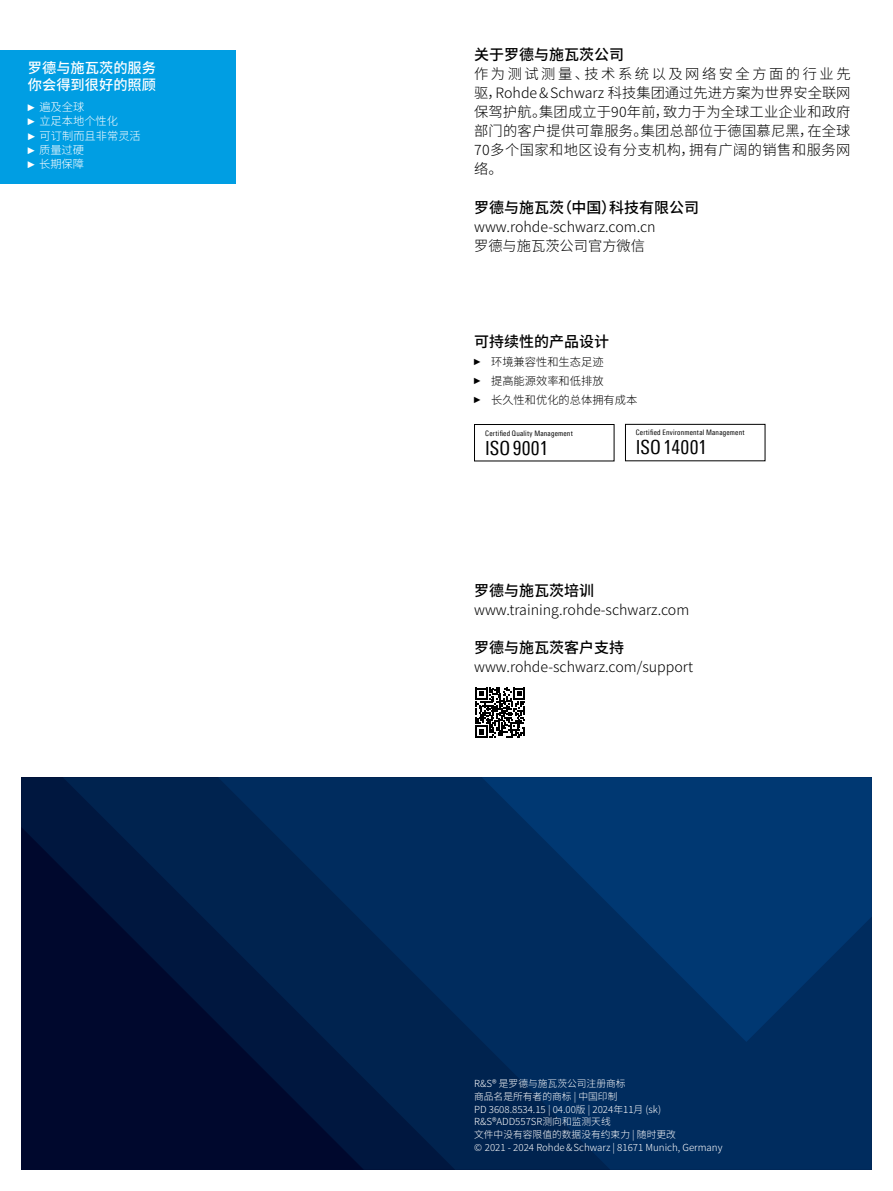
<style>
.page{position:relative;width:893px;height:1191px;background:#fff}
.page>*{position:absolute;margin:0;border:0;box-sizing:border-box;transform-origin:0 0}
.t1{font:19.5px "Linotype Univers 420 Cn";letter-spacing:.005em;color:#000}
.t2{font:500 15px "Source Han Sans SC";color:#000}
.t3{font:300 14.25px/19.2px "Source Han Sans SC";color:#000;text-align:justify}
.t4{font:500 14.25px/16.5px "Source Han Sans SC";color:#fff}
.t5{font:300 11.25px/19.2px "Source Han Sans SC";color:#000}
.t6{font:300 11.25px/14.4px "Source Han Sans SC";color:#fff}
.t7{font:300 9.75px/12.6px "Source Han Sans SC";color:#fff}
.t8{font:7.5px "Linotype Univers 420 Cn";letter-spacing:.025em;color:#000}
.s1{font-family:"Arial";font-weight:400;font-size:9.75px}
.s2{font-family:"Arial Narrow";font-weight:400;font-size:9px}
</style>
<div class="page">
<svg style="left:21px;top:777px;width:42px;height:392px;background:#000a30"></svg>
<svg style="left:63px;top:777px;width:155px;height:392px;background:#001037"></svg>
<svg style="left:218px;top:777px;width:654px;height:392px;background:#002452"></svg>
<svg style="left:482px;top:777px;width:390px;height:265px;background:#003269"></svg>
<div style="left:0;top:50px;width:236px;height:134px;background:#009ee3"></div>
<div style="left:474px;top:424px;width:140px;height:37px;border:1px solid #000"></div>
<svg style="left:475px;top:687px;width:50px;height:50px"></svg>
<div style="left:625px;top:424px;width:140px;height:37px;border:1px solid #000"></div>
<p class="t4" style="left:28px;top:60px;width:130px">罗德与施瓦茨的服务你会得到很好的照顾</p>
<p class="t6" style="left:27px;top:100px;width:93px"><span class="s1">►</span> 遍及全球<br><span class="s1">►</span> 立足本地个性化</p>
<p class="t6" style="left:26px;top:143px;width:59px"><span class="s1">►</span> 质量过硬<span class="s1">►</span> 长期保障</p>
<p class="t6" style="left:27px;top:128px;width:116px"><span class="s1">►</span> 可订制而且非常灵活</p>
<p class="t2" style="left:474px;top:46px;width:151px">关于罗德与施瓦茨公司</p>
<p class="t3" style="left:474px;top:64px;width:378px">作为测试测量、技术系统以及网络安全方面的行业先驱，Rohde&amp;Schwarz 科技集团通过先进方案为世界安全联网保驾护航。集团成立于90年前，致力于为全球工业企业和政府部门的客户提供可靠服务。集团总部位于德国慕尼黑，在全球70多个国家和地区设有分支机构，拥有广阔的销售和服务网络。</p>
<p class="t2" style="left:474px;top:199px;width:226px">罗德与施瓦茨（中国）科技有限公司</p>
<p class="t3" style="left:474px;top:217px;width:183px">www.rohde-schwarz.com.cn罗德与施瓦茨公司官方微信</p>
<p class="t2" style="left:474px;top:333px;width:136px">可持续性的产品设计</p>
<p class="t5" style="left:474px;top:352px;width:165px"><span class="s2">►</span> 环境兼容性和生态足迹<br><span class="s2">►</span> 提高能源效率和低排放<br><span class="s2">►</span> 长久性和优化的总体拥有成本</p>
<p class="t8" style="left:485px;top:428px;width:89px">Certified Quality Management</p>
<h1 class="t1" style="left:485px;top:436px;width:64px">ISO9001</h1>
<p class="t8" style="left:636px;top:428px;width:110px">Certified Environmental Management</p>
<h1 class="t1" style="left:636px;top:435px;width:73px">ISO14001</h1>
<p class="t2" style="left:474px;top:581px;width:121px">罗德与施瓦茨培训</p>
<p class="t3" style="left:474px;top:600px;width:217px">www.training.rohde-schwarz.com</p>
<p class="t2" style="left:474px;top:639px;width:151px">罗德与施瓦茨客户支持</p>
<p class="t3" style="left:474px;top:657px;width:220px">www.rohde-schwarz.com/support</p>
<p class="t7" style="left:474px;top:1077px;width:250px">R&amp;S® 是罗德与施瓦茨公司注册商标<br>商品名是所有者的商标 | 中国印制<br>PD 3608.8534.15 | 04.00版 | 2024年11月 (sk)<br>R&amp;S®ADD557SR测向和监测天线<br>文件中没有容限值的数据没有约束力 | 随时更改<br>© 2021 - 2024 Rohde&amp;Schwarz | 81671 Munich, Germany</p>
</div>
